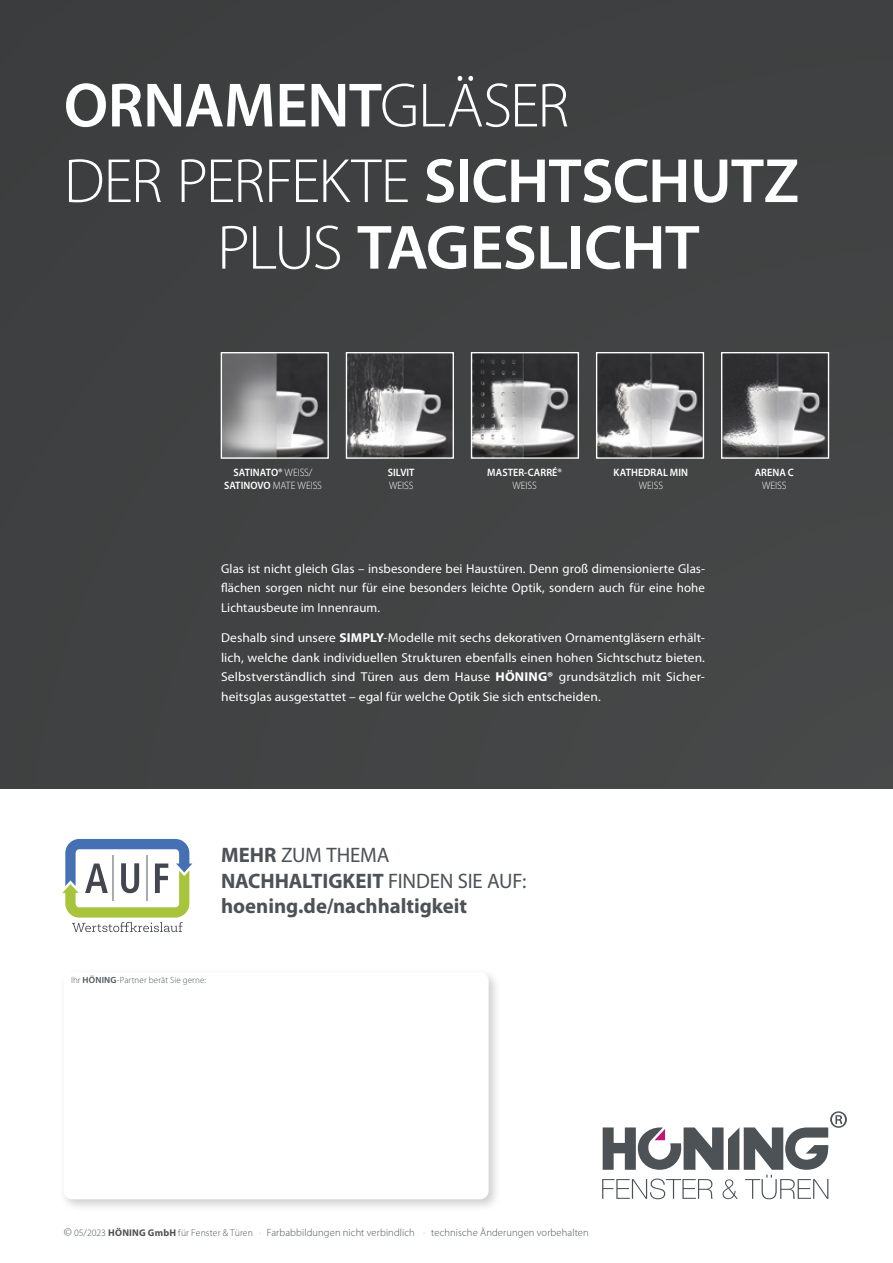
<style>
.page{position:relative;width:893px;height:1263px;background:#fff}
.page>*{position:absolute;margin:0;border:0;box-sizing:border-box;transform-origin:0 0}
.t1{font:600 63px/75.6px "Myriad Pro";letter-spacing:-.01em;color:#fff}
.t2{font:600 63px "Myriad Pro";letter-spacing:-.01em;color:#fff;scale:1.05 1}
.t3{font:700 21px/25.2px "Myriad Pro";letter-spacing:-.005em;color:#4c5256}
.t4{font:12.9px/19.5px "Myriad Pro";letter-spacing:.005em;color:#fff;text-align:justify;scale:1.04 1}
.t5{font:12.9px/19.5px "Myriad Pro";letter-spacing:.005em;color:#fff;text-align:justify}
.t6{font:600 10.8px/12.9px "Myriad Pro";letter-spacing:.005em;color:#fff;text-align:center;scale:.95 1}
.t7{font:300 10.8px "Myriad Pro";letter-spacing:-.01em;color:#fff;scale:.95 1}
.t8{font:300 10.5px "Myriad Pro";letter-spacing:.01em;color:#4c5256}
.t9{font:300 9px "Myriad Pro";letter-spacing:.015em;color:#4c5256}
.s1{font-weight:300}
.s2{font-weight:700}
.s3{font-weight:400}
.s4{font-weight:600}
.s5{font-size:12px}
.s6{font-size:9.75px}
.s7{font-weight:700;font-size:9.75px}
</style>
<div class="page">
<div style="left:0;top:0;width:893px;height:788px;background:#404242"></div>
<svg style="left:62px;top:839px;width:130px;height:93px"></svg>
<img style="left:348px;top:354px;width:104px;height:103px">
<div style="left:346px;top:352px;width:108px;height:107px;border:1px solid #fff"></div>
<img style="left:223px;top:354px;width:104px;height:103px">
<div style="left:221px;top:352px;width:108px;height:107px;border:1px solid #fff"></div>
<img style="left:473px;top:354px;width:104px;height:103px">
<div style="left:471px;top:352px;width:108px;height:107px;border:1px solid #fff"></div>
<img style="left:598px;top:354px;width:104px;height:103px">
<div style="left:596px;top:352px;width:108px;height:107px;border:1px solid #fff"></div>
<img style="left:723px;top:354px;width:104px;height:103px">
<div style="left:721px;top:352px;width:108px;height:107px;border:1px solid #fff"></div>
<svg style="left:602px;top:1111px;width:245px;height:88px"></svg>
<div style="left:59px;top:967px;width:443px;height:245px;background:#000;opacity:.2"></div>
<div style="left:64px;top:972px;width:425px;height:227px;background:#fff;border-radius:9px"></div>
<h1 class="t1" style="left:64px;top:66px;width:737px">ORNAMENT<span class="s1">GLÄSER<br>DER PERFEKTE</span> SICHTSCHUTZ</h1>
<h1 class="t2" style="left:217px;top:207px;width:461px"><span class="s1">PLUS</span> TAGESLICHT</h1>
<p class="t6" style="left:224px;top:465px;width:104px">SATINATO® <span class="s1">WEISS/<br></span>SATINOVO <span class="s1">MATE WEISS</span></p>
<p class="t6" style="left:388px;top:465px;width:30px">SILVIT</p>
<p class="t7" style="left:389px;top:478px;width:27px">WEISS</p>
<p class="t6" style="left:487px;top:465px;width:80px">MASTER-CARRÉ®</p>
<p class="t7" style="left:512px;top:478px;width:27px">WEISS</p>
<p class="t6" style="left:614px;top:465px;width:80px">KATHEDRAL MIN</p>
<p class="t7" style="left:639px;top:478px;width:27px">WEISS</p>
<p class="t5" style="left:221px;top:559px;width:485px">Glas ist nicht gleich Glas – insbesondere bei Haustüren. Denn groß dimensionierte Glas&shy;flächen sorgen nicht nur für eine besonders leichte Optik, sondern auch für eine hohe Lichtausbeute im Innenraum.</p>
<p class="t4" style="left:221px;top:628px;width:467px">Deshalb sind unsere <span class="s2">SIMPLY</span>-Modelle mit sechs dekorativen Ornamentgläsern erhält&shy;lich, welche dank individuellen Strukturen ebenfalls einen hohen Sichtschutz bieten.<br>Selbstverständlich sind Türen aus dem Hause <span class="s2">HÖNING®</span> grundsätzlich mit Sicher&shy;heitsglas ausgestattet – egal für welche Optik Sie sich entscheiden.</p>
<p class="t6" style="left:755px;top:465px;width:43px">ARENA C</p>
<p class="t7" style="left:762px;top:478px;width:27px">WEISS</p>
<h2 class="t3" style="left:221px;top:843px;width:307px">MEHR <span class="s3">ZUM THEMA<br></span>NACHHALTIGKEIT <span class="s3">FINDEN SIE AUF: </span>hoening.de/nachhaltigkeit</h2>
<p class="t9" style="left:71px;top:975px;width:137px">Ihr <span class="s4">HÖNING</span>-Partner berät Sie gerne:</p>
<p class="t8" style="left:64px;top:1226px;width:526px"><span class="s5">©</span> <span class="s6">05/2023</span> <span class="s7">HÖNING GmbH</span> <span class="s6">für Fenster &amp; Türen .</span> Farbabbildungen nicht verbindlich <span class="s6">.</span> technische Änderungen vorbehalten</p>
</div>
